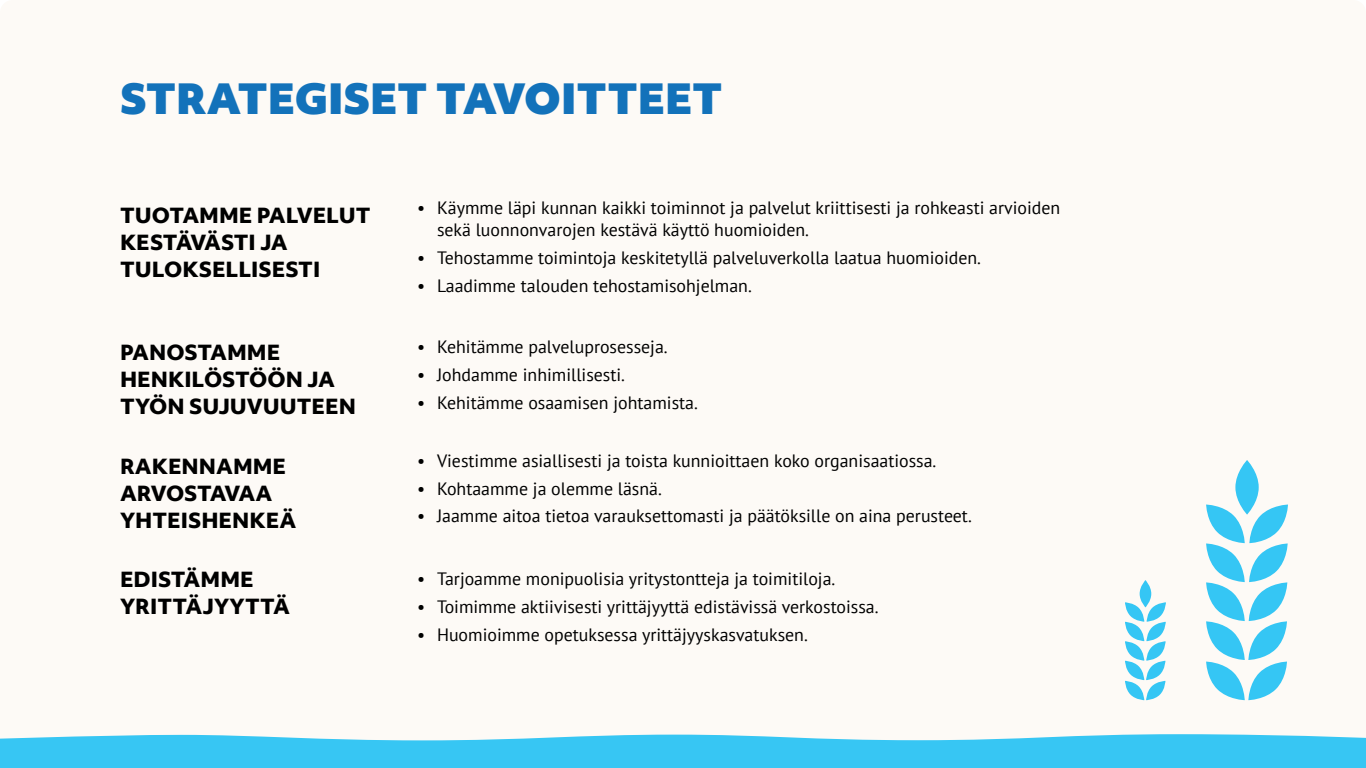
<style>
.page{position:relative;width:1366px;height:768px;background:#fdfaf6}
.page>*{position:absolute;margin:0;border:0;box-sizing:border-box;transform-origin:0 0}
.t1{font:900 40px "Objektiv Mk 1";color:#1372ba}
.t2{font:800 20px/27px "Objektiv Mk 1";color:#000}
.t3{font:17.8px/22.3px "PT Sans";color:#000}
</style>
<div class="page">
<svg style="left:0;top:734px;width:1366px;height:34px;background:#49caf3"></svg>
<svg style="left:1235px;top:460px;width:24px;height:55px"></svg>
<svg style="left:1206px;top:505px;width:82px;height:195px"></svg>
<div style="left:1140px;top:580px;width:11px;height:27px;background:#35c6f4;border-radius:50%"></div>
<svg style="left:1125px;top:602px;width:41px;height:98px"></svg>
<h1 class="t1" style="left:120px;top:70px;width:604px">STRATEGISET TAVOITTEET</h1>
<p class="t2" style="left:120px;top:202px;width:252px">TUOTAMME PALVELUT<br>KESTÄVÄSTI JA<br>TULOKSELLISESTI</p>
<p class="t3" style="left:437px;top:196px;width:625px;text-indent:-20px">• Käymme läpi kunnan kaikki toiminnot ja palvelut kriittisesti ja rohkeasti arvioiden sekä luonnonvarojen kestävä käyttö huomioiden.</p>
<p class="t3" style="left:417px;top:246px;width:566px">• Tehostamme toimintoja keskitetyllä palveluverkolla laatua huomioiden.</p>
<p class="t3" style="left:417px;top:274px;width:336px">• Laadimme talouden tehostamisohjelman.</p>
<p class="t2" style="left:120px;top:338px;width:238px">PANOSTAMME<br>HENKILÖSTÖÖN JA<br>TYÖN SUJUVUUTEEN</p>
<p class="t3" style="left:417px;top:336px;width:252px">• Kehitämme palveluprosesseja.</p>
<p class="t3" style="left:417px;top:363px;width:210px">• Johdamme inhimillisesti.</p>
<p class="t3" style="left:417px;top:391px;width:282px">• Kehitämme osaamisen johtamista.</p>
<p class="t2" style="left:120px;top:452px;width:178px">RAKENNAMME<br>ARVOSTAVAA<br>YHTEISHENKEÄ</p>
<p class="t3" style="left:417px;top:449px;width:521px">• Viestimme asiallisesti ja toista kunnioittaen koko organisaatiossa.</p>
<p class="t3" style="left:417px;top:477px;width:246px">• Kohtaamme ja olemme läsnä.</p>
<p class="t3" style="left:417px;top:505px;width:557px">• Jaamme aitoa tietoa varauksettomasti ja päätöksille on aina perusteet.</p>
<p class="t2" style="left:120px;top:566px;width:171px">EDISTÄMME<br>YRITTÄJYYTTÄ</p>
<p class="t3" style="left:417px;top:568px;width:420px">• Tarjoamme monipuolisia yritystontteja ja toimitiloja.</p>
<p class="t3" style="left:417px;top:595px;width:463px">• Toimimme aktiivisesti yrittäjyyttä edistävissä verkostoissa.</p>
<p class="t3" style="left:417px;top:623px;width:392px">• Huomioimme opetuksessa yrittäjyyskasvatuksen.</p>
</div>
